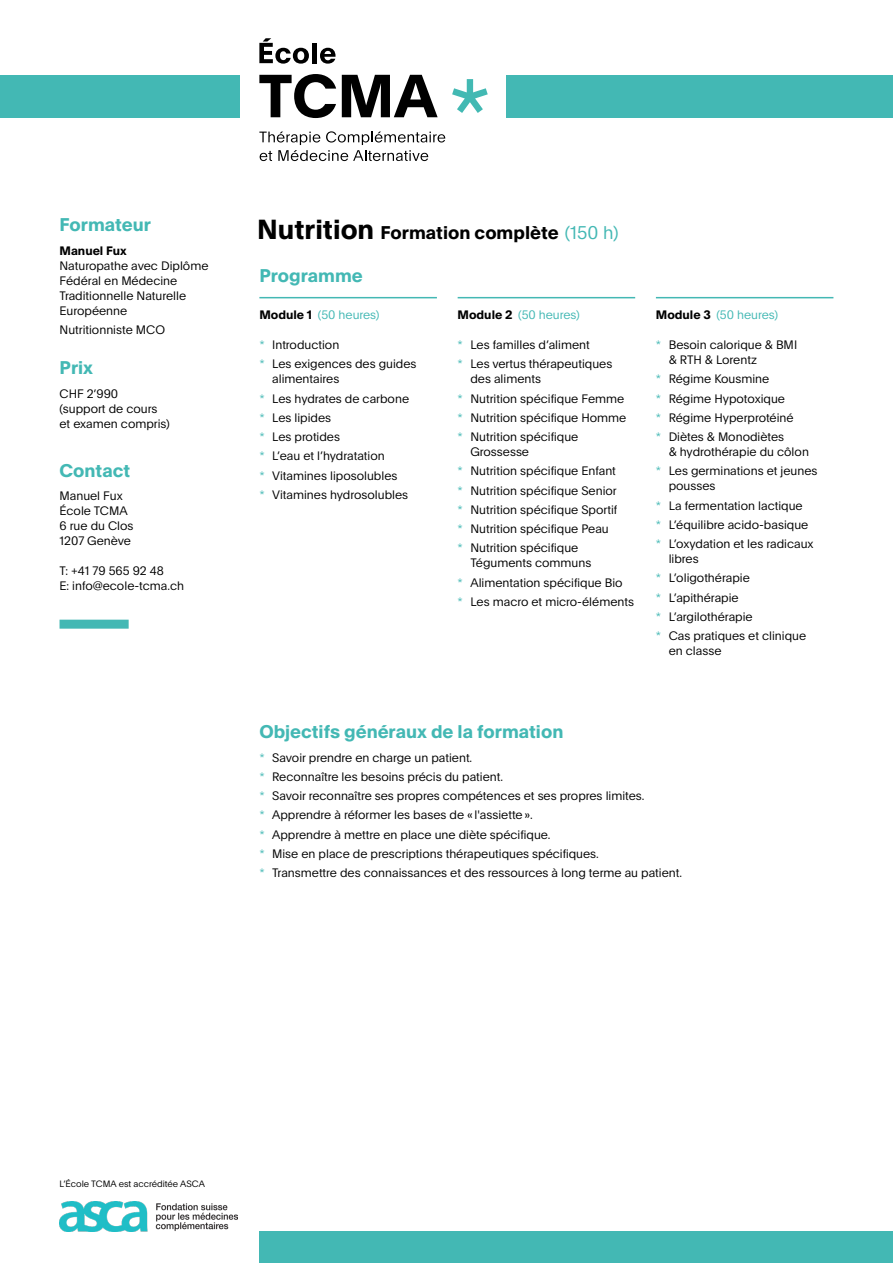
<style>
.page{position:relative;width:893px;height:1263px;background:#fff}
.page>*{position:absolute;margin:0;border:0;box-sizing:border-box;transform-origin:0 0}
.t1{font:700 18px "Plain";color:#43b8b4}
.t2{font:700 18px "Plain";color:#000}
.t3{font:300 12px/19.2px "Plain";color:#000}
.t4{font:300 12px "Plain";color:#43b8b4}
.t5{font:700 12px "Plain";color:#000}
.t6{font:300 9px "Plain";color:#000}
.s1{font-size:27px}
.s2{font-weight:300;color:#43b8b4}
.s3{font-weight:700;color:#000}
.s4{color:#43b8b4}
</style>
<div class="page">
<svg style="left:452px;top:79px;width:36px;height:34px"></svg>
<svg style="left:259px;top:74px;width:77px;height:44px"></svg>
<svg style="left:342px;top:75px;width:96px;height:42px"></svg>
<svg style="left:259px;top:38px;width:50px;height:26px"></svg>
<div style="left:312px;top:43px;width:5px;height:20px;background:#000"></div>
<svg style="left:320px;top:48px;width:16px;height:16px"></svg>
<svg style="left:259px;top:131px;width:186px;height:30px"></svg>
<div style="left:506px;top:75px;width:387px;height:42px;background:#43b8b4"></div>
<div style="left:0;top:75px;width:239px;height:42px;background:#43b8b4"></div>
<div style="left:259px;top:1231px;width:634px;height:32px;background:#43b8b4"></div>
<img style="left:60px;top:1201px;width:177px;height:30px">
<hr style="left:259px;top:297px;width:178px;height:1px;background:#43b8b4">
<hr style="left:458px;top:297px;width:177px;height:1px;background:#43b8b4">
<hr style="left:656px;top:297px;width:177px;height:1px;background:#43b8b4">
<div style="left:60px;top:620px;width:69px;height:9px;background:#43b8b4"></div>
<h1 class="t1" style="left:60px;top:212px;width:93px">Formateur</h1>
<p class="t5" style="left:60px;top:242px;width:69px">Manuel Fux</p>
<p class="t3" style="left:60px;top:257px;width:150px;line-height:15px">Naturopathe avec Diplôme<br>Fédéral en Médecine<br>Traditionnelle Naturelle<br>Européenne</p>
<p class="t3" style="left:60px;top:320px;width:107px">Nutritionniste MCO</p>
<h1 class="t1" style="left:60px;top:355px;width:35px">Prix</h1>
<p class="t3" style="left:60px;top:385px;width:112px;line-height:15px">CHF 2’990<br>(support de cours et examen compris)</p>
<h1 class="t1" style="left:60px;top:457px;width:72px">Contact</h1>
<p class="t3" style="left:60px;top:488px;width:76px;line-height:15px">Manuel Fux<br>École TCMA<br>6 rue du Clos<br>1207 Genève</p>
<p class="t3" style="left:60px;top:563px;width:126px;line-height:15px">T: +41 79 565 92 48<br>E: info@ecole-tcma.ch</p>
<h1 class="t2" style="left:257px;top:219px;width:363px"><span class="s1">Nutrition</span> Formation complète <span class="s2">(150 h)</span></h1>
<h1 class="t1" style="left:259px;top:263px;width:105px">Programme</h1>
<p class="t4" style="left:259px;top:306px;width:122px"><span class="s3">Module 1</span> (50 heures)</p>
<p class="t3" style="left:259px;top:335px;width:159px"><span class="s4">*</span> Introduction<br><span class="s4">*</span> Les exigences des guides</p>
<p class="t3" style="left:259px;top:369px;width:151px;text-indent:13px">alimentaires<br><span class="s4">*</span> Les hydrates de carbone <span class="s4">*</span> Les lipides<br><span class="s4">*</span> Les protides<br><span class="s4">*</span> L’eau et l’hydratation<br><span class="s4">*</span> Vitamines liposolubles<br><span class="s4">*</span> Vitamines hydrosolubles</p>
<p class="t4" style="left:458px;top:306px;width:124px"><span class="s3">Module 2</span> (50 heures)</p>
<p class="t3" style="left:458px;top:335px;width:156px"><span class="s4">*</span> Les familles d’aliment<br><span class="s4">*</span> Les vertus thérapeutiques</p>
<p class="t3" style="left:458px;top:369px;width:170px;text-indent:13px">des aliments<br><span class="s4">*</span> Nutrition spécifique Femme <span class="s4">*</span> Nutrition spécifique Homme <span class="s4">*</span> Nutrition spécifique</p>
<p class="t3" style="left:458px;top:442px;width:161px;text-indent:13px">Grossesse<br><span class="s4">*</span> Nutrition spécifique Enfant <span class="s4">*</span> Nutrition spécifique Senior <span class="s4">*</span> Nutrition spécifique Sportif <span class="s4">*</span> Nutrition spécifique Peau<br><span class="s4">*</span> Nutrition spécifique</p>
<p class="t3" style="left:458px;top:553px;width:178px;text-indent:13px">Téguments communs<br><span class="s4">*</span> Alimentation spécifique Bio<br><span class="s4">*</span> Les macro et micro-éléments</p>
<p class="t4" style="left:656px;top:306px;width:124px"><span class="s3">Module 3</span> (50 heures)</p>
<p class="t3" style="left:669px;top:337px;width:130px;line-height:15px;text-indent:-13px"><span class="s4">*</span> Besoin calorique &amp; BMI &amp; RTH &amp; Lorentz</p>
<p class="t3" style="left:656px;top:369px;width:139px"><span class="s4">*</span> Régime Kousmine<br><span class="s4">*</span> Régime Hypotoxique<br><span class="s4">*</span> Régime Hyperprotéiné <span class="s4">*</span> Diètes &amp; Monodiètes</p>
<p class="t3" style="left:656px;top:442px;width:163px;text-align:center">&amp; hydrothérapie du côlon<br><span class="s4">*</span> Les germinations et jeunes</p>
<p class="t3" style="left:656px;top:476px;width:159px;text-indent:13px">pousses<br><span class="s4">*</span> La fermentation lactique<br><span class="s4">*</span> L’équilibre acido-basique <span class="s4">*</span> L’oxydation et les radicaux</p>
<p class="t3" style="left:656px;top:549px;width:152px;text-indent:13px">libres<br><span class="s4">*</span> L’oligothérapie<br><span class="s4">*</span> L’apithérapie<br><span class="s4">*</span> L’argilothérapie<br><span class="s4">*</span> Cas pratiques et clinique</p>
<p class="t3" style="left:669px;top:641px;width:54px">en classe</p>
<h1 class="t1" style="left:259px;top:719px;width:305px">Objectifs généraux de la formation</h1>
<p class="t3" style="left:259px;top:747px;width:424px"><span class="s4">*</span> Savoir prendre en charge un patient.<br><span class="s4">*</span> Reconnaître les besoins précis du patient.<br><span class="s4">*</span> Savoir reconnaître ses propres compétences et ses propres limites.<br><span class="s4">*</span> Apprendre à réformer les bases de « l'assiette ».<br><span class="s4">*</span> Apprendre à mettre en place une diète spécifique.<br><span class="s4">*</span> Mise en place de prescriptions thérapeutiques spécifiques.<br><span class="s4">*</span> Transmettre des connaissances et des ressources à long terme au patient.</p>
<p class="t6" style="left:60px;top:1177px;width:147px">L’École TCMA est accréditée ASCA</p>
</div>
